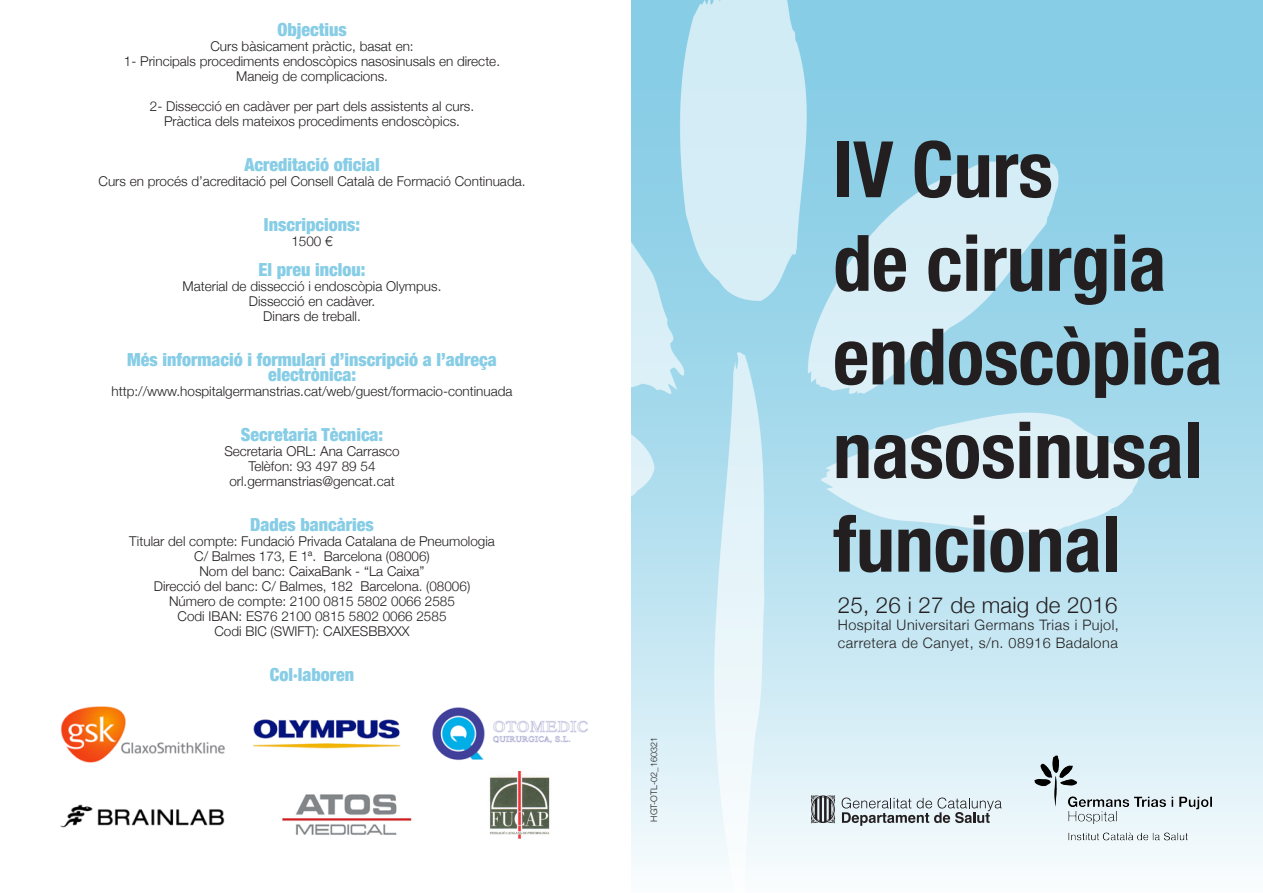
<style>
.page{position:relative;width:1263px;height:893px;background:#fff}
.page>*{position:absolute;margin:0;border:0;box-sizing:border-box;transform-origin:0 0}
.t1{font:700 condensed 78px "Helvetica Neue";color:#231f20}
.t2{font:300 22.35px "Helvetica Neue";letter-spacing:.01em;color:#231f20}
.t3{font:900 condensed 18px "Helvetica Neue";color:#87cde6}
.t4{font:300 14.4px "Helvetica Neue";letter-spacing:.035em;color:#231f20}
.t5{font:300 13.5px "Helvetica Neue";color:#231f20}
.t6{font:300 9px "Helvetica Neue";color:#231f20}
</style>
<div class="page">
<svg style="left:1137px;top:0;width:126px;height:863px;background:#aadbed"></svg>
<img style="left:1137px;top:755px;width:74px;height:87px">
<img style="left:631px;top:0;width:506px;height:863px">
<svg style="left:842px;top:797px;width:160px;height:28px;background:#b9c2c6"></svg>
<svg style="left:811px;top:795px;width:24px;height:28px"></svg>
<img style="left:253px;top:719px;width:148px;height:30px">
<img style="left:282px;top:794px;width:130px;height:41px">
<img style="left:61px;top:706px;width:164px;height:57px">
<img style="left:432px;top:707px;width:156px;height:53px">
<img style="left:60px;top:804px;width:165px;height:24px">
<img style="left:489px;top:771px;width:61px;height:68px">
<p class="t3" style="left:277px;top:18px;width:71px">Objectius</p>
<p class="t5" style="left:210px;top:38px;width:205px">Curs bàsicament pràctic, basat en:</p>
<p class="t5" style="left:124px;top:53px;width:378px">1- Principals procediments endoscòpics nasosinusals en directe.</p>
<p class="t5" style="left:236px;top:68px;width:153px">Maneig de complicacions.</p>
<p class="t5" style="left:150px;top:98px;width:326px">2- Dissecció en cadàver per part dels assistents al curs.</p>
<p class="t5" style="left:164px;top:113px;width:297px">Pràctica dels mateixos procediments endoscòpics.</p>
<p class="t3" style="left:244px;top:153px;width:137px">Acreditació oficial</p>
<p class="t5" style="left:99px;top:173px;width:428px">Curs en procés d’acreditació pel Consell Català de Formació Continuada.</p>
<p class="t3" style="left:264px;top:213px;width:98px">Inscripcions:</p>
<p class="t5" style="left:291px;top:233px;width:43px">1500 €</p>
<p class="t3" style="left:258px;top:258px;width:109px">El preu inclou:</p>
<p class="t5" style="left:183px;top:278px;width:260px">Material de dissecció i endoscòpia Olympus.</p>
<p class="t5" style="left:249px;top:293px;width:128px">Dissecció en cadàver.</p>
<p class="t5" style="left:263px;top:308px;width:99px">Dinars de treball.</p>
<p class="t3" style="left:127px;top:348px;width:371px">Més informació i formulari d’inscripció a l’adreça</p>
<p class="t3" style="left:268px;top:363px;width:89px">electrònica:</p>
<p class="t5" style="left:111px;top:383px;width:403px">http://www.hospitalgermanstrias.cat/web/guest/formacio-continuada</p>
<p class="t3" style="left:241px;top:423px;width:144px">Secretaria Tècnica:</p>
<p class="t5" style="left:224px;top:443px;width:177px">Secretaria ORL: Ana Carrasco</p>
<p class="t5" style="left:248px;top:458px;width:129px">Telèfon: 93 497 89 54</p>
<p class="t5" style="left:229px;top:473px;width:167px">orl.germanstrias@gencat.cat</p>
<p class="t3" style="left:250px;top:513px;width:125px">Dades bancàries</p>
<p class="t5" style="left:129px;top:533px;width:367px">Titular del compte: Fundació Privada Catalana de Pneumologia</p>
<p class="t5" style="left:194px;top:548px;width:237px">C/ Balmes 173, E 1ª. Barcelona (08006)</p>
<p class="t5" style="left:199px;top:563px;width:227px">Nom del banc: CaixaBank - “La Caixa”</p>
<p class="t5" style="left:154px;top:578px;width:318px">Direcció del banc: C/ Balmes, 182 Barcelona. (08006)</p>
<p class="t5" style="left:169px;top:593px;width:287px">Número de compte: 2100 0815 5802 0066 2585</p>
<p class="t5" style="left:178px;top:608px;width:270px">Codi IBAN: ES76 2100 0815 5802 0066 2585</p>
<p class="t5" style="left:214px;top:623px;width:197px">Codi BIC (SWIFT): CAIXESBBXXX</p>
<p class="t3" style="left:270px;top:663px;width:86px">Col·laboren</p>
<p class="t6" style="left:648px;top:822px;width:86px;rotate:-90deg">HGT-OTL-02_160321</p>
<p class="t1" style="left:833px;top:122px;width:221px">IV Curs</p>
<p class="t1" style="left:833px;top:216px;width:335px">de cirurgia</p>
<p class="t1" style="left:833px;top:309px;width:391px">endoscòpica</p>
<p class="t1" style="left:833px;top:403px;width:371px">nasosinusal</p>
<p class="t1" style="left:833px;top:497px;width:289px">funcional</p>
<p class="t2" style="left:838px;top:591px;width:281px">25, 26 i 27 de maig de 2016</p>
<p class="t4" style="left:838px;top:616px;width:283px">Hospital Universitari Germans Trias i Pujol,</p>
<p class="t4" style="left:838px;top:634px;width:282px">carretera de Canyet, s/n. 08916 Badalona</p>
</div>
